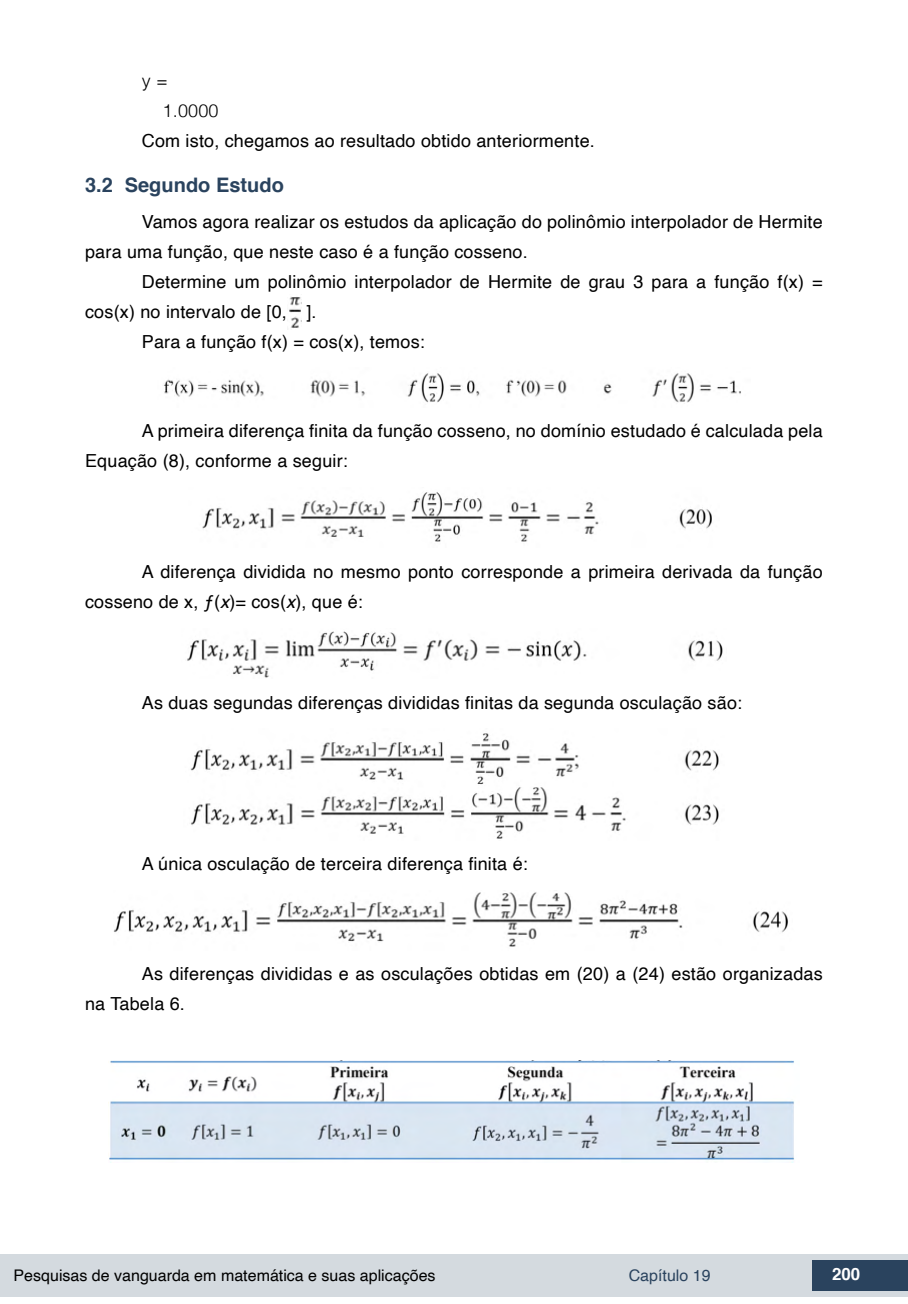
<style>
.page{position:relative;width:908px;height:1304px;background:#fff}
.page>*{position:absolute;margin:0;border:0;box-sizing:border-box;transform-origin:0 0}
.t1{font:700 20px "Helvetica";color:#2a435e}
.t2{font:18px/30px "Helvetica";letter-spacing:.01em;color:#000}
.t3{font:300 18px/30px "Helvetica";color:#000}
.t4{font:700 16.8px "Helvetica";color:#fff}
.t5{font:16px "Helvetica";color:#000}
.t6{font:16px "Helvetica";color:#2a435e}
.s1{font-style:italic}
</style>
<div class="page">
<div style="left:0;top:1254px;width:906px;height:43px;background:#d4dadf"></div>
<div style="left:812px;top:1261px;width:95px;height:30px;background:#2a435e"></div>
<img style="left:289px;top:297px;width:12px;height:31px">
<img style="left:164px;top:373px;width:577px;height:30px">
<img style="left:202px;top:492px;width:510px;height:50px">
<img style="left:187px;top:631px;width:536px;height:47px">
<img style="left:190px;top:733px;width:529px;height:106px">
<img style="left:113px;top:892px;width:675px;height:55px">
<img style="left:108px;top:1061px;width:687px;height:102px">
<p class="t3" style="left:162px;top:64px;width:57px;text-indent:-21px">y =<br>1.0000</p>
<p class="t2" style="left:142px;top:126px;width:454px">Com isto, chegamos ao resultado obtido anteriormente.</p>
<p class="t1" style="left:85px;top:169px;width:200px">3.2 Segundo Estudo</p>
<p class="t2" style="left:85px;top:207px;width:738px;text-indent:57px">Vamos agora realizar os estudos da aplicação do polinômio interpolador de Hermite para uma função, que neste caso é a função cosseno.</p>
<p class="t2" style="left:142px;top:267px;width:682px">Determine um polinômio interpolador de Hermite de grau 3 para a função f(x) =</p>
<p class="t2" style="left:85px;top:297px;width:233px">cos(x) no intervalo de [0, ].</p>
<p class="t2" style="left:142px;top:327px;width:284px">Para a função f(x) = cos(x), temos:</p>
<p class="t2" style="left:85px;top:417px;width:738px;text-indent:57px">A primeira diferença finita da função cosseno, no domínio estudado é calculada pela<br>Equação (8), conforme a seguir:</p>
<p class="t2" style="left:85px;top:557px;width:738px;text-indent:57px">A diferença dividida no mesmo ponto corresponde a primeira derivada da função cosseno de x, ƒ(<span class="s1">x</span>)= cos(<span class="s1">x</span>), que é:</p>
<p class="t2" style="left:142px;top:688px;width:601px">As duas segundas diferenças divididas finitas da segunda osculação são:</p>
<p class="t2" style="left:142px;top:849px;width:387px">A única osculação de terceira diferença finita é:</p>
<p class="t2" style="left:85px;top:960px;width:738px;text-indent:57px">As diferenças divididas e as osculações obtidas em (20) a (24) estão organizadas na Tabela 6.</p>
<p class="t5" style="left:14px;top:1263px;width:423px">Pesquisas de vanguarda em matemática e suas aplicações</p>
<p class="t6" style="left:628px;top:1263px;width:83px">Capítulo 19</p>
<p class="t4" style="left:831px;top:1261px;width:30px">200</p>
</div>
